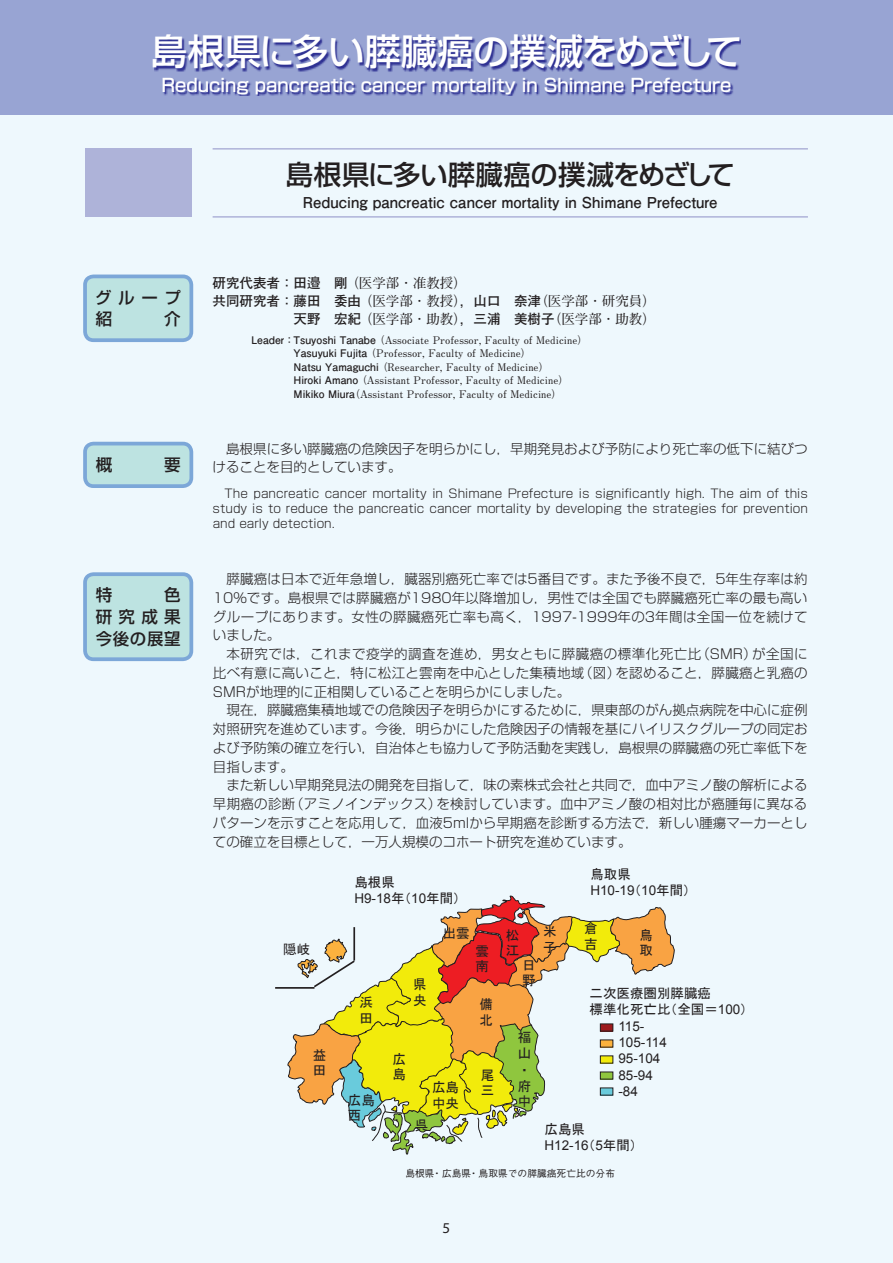
<style>
.page{position:relative;width:893px;height:1263px;background:#eef8fd}
.page>*{position:absolute;margin:0;border:0;box-sizing:border-box;transform-origin:0 0}
.t1{font:500 36px "Shin Go Pr 5";letter-spacing:-.01em;color:#fff}
.t2{font:500 27.3px "Shin Go Pr 6";letter-spacing:-.005em;color:#231f20}
.t3{font:500 18px "Shin Go Pr 5";color:#fff}
.t4{font:500 16.5px/21.5px "Shin Go Pr 5";letter-spacing:.385em;color:#231f20;text-align:justify}
.t5{font:700 15px "Futo Go B101 Pr 6";color:#231f20}
.t6{font:15px "Myriad Pro";color:#231f20}
.t7{font:300 13.5px/18.8px "Shin Go Pr 6";color:#231f20;text-align:justify}
.t8{font:13.5px/15.5px "MS P Gothic";color:#231f20}
.t9{font:13.5px/16.2px "Arial";letter-spacing:-.005em;color:#231f20}
.t10{font:700 13.5px/18px "Futo Go B101 Pr 6";color:#231f20}
.t11{font:700 13.5px "Futo Min A101 Pr 6";color:#231f20}
.t12{font:300 12px/15px "Shin Go Pr 6";color:#231f20;text-align:justify}
.t13{font:700 10.5px/13.5px "Futo Min A101 Pr 6";color:#231f20}
.t14{font:500 9.75px "Gothic BBB Pr 5";color:#231f20}
.s1{font-family:"Futo Min A101 Pr 6"}
.s2{font-family:"Futo Go B101 Pr 6"}
.s3{font-family:"MS P Gothic"}
.s4{font-family:"Arial"}
</style>
<div class="page">
<div style="left:0;top:0;width:893px;height:115px;background:#98a4d3"></div>
<div style="left:85px;top:276px;width:106px;height:64px;background:#bde3e1;border-radius:9px"></div>
<div style="left:83px;top:275px;width:110px;height:67px;border:4px solid #7ca7d8;border-radius:9px"></div>
<div style="left:85px;top:444px;width:106px;height:42px;background:#bde3e1;border-radius:9px"></div>
<div style="left:83px;top:442px;width:110px;height:46px;border:4px solid #7ca7d8;border-radius:9px"></div>
<div style="left:85px;top:574px;width:106px;height:85px;background:#bde3e1;border-radius:9px"></div>
<div style="left:83px;top:572px;width:110px;height:89px;border:4px solid #7ca7d8;border-radius:9px"></div>
<div style="left:85px;top:149px;width:106px;height:68px;background:#aeb3d9"></div>
<hr style="left:213px;top:216px;width:595px;height:2px;background:#aeb3d9">
<hr style="left:213px;top:148px;width:595px;height:2px;background:#aeb3d9">
<svg style="left:155px;top:36px;width:586px;height:60px"></svg>
<hr style="left:275px;top:987px;width:39px;height:2px;background:#231f20">
<svg style="left:287px;top:896px;width:388px;height:259px"></svg>
<hr style="left:353px;top:927px;width:2px;height:33px;background:#231f20">
<h1 class="t1" style="left:151px;top:22px;width:592px">島根県に多い膵臓癌の撲滅をめざして</h1>
<h3 class="t3" style="left:161px;top:70px;width:572px">Reducing pancreatic cancer mortality in Shimane Prefecture</h3>
<h2 class="t2" style="left:286px;top:152px;width:450px">島根県に多い膵臓癌の撲滅をめざして</h2>
<p class="t4" style="left:95px;top:285px;width:87px">グループ紹</p>
<p class="t4" style="left:164px;top:307px;width:18px">介</p>
<p class="t4" style="left:96px;top:453px;width:18px">概</p>
<p class="t4" style="left:164px;top:453px;width:18px">要</p>
<p class="t4" style="left:96px;top:583px;width:87px;text-indent:69px">色研究成果今後の展望</p>
<p class="t4" style="left:96px;top:583px;width:18px">特</p>
<p class="t5" style="left:303px;top:190px;width:416px">Reducing pancreatic cancer mortality in Shimane Prefecture</p>
<p class="t10" style="left:213px;top:274px;width:445px">研究代表者：田邉　剛<span class="s1">（医学部・准教授）<br></span>共同研究者：藤田　委由<span class="s1">（医学部・教授）</span>, 山口　奈津<span class="s1">（医学部・研究員）</span></p>
<p class="t11" style="left:294px;top:309px;width:364px"><span class="s2">天野　宏紀</span>（医学部・助教）<span class="s2">, 三浦　美樹子</span>（医学部・助教）</p>
<p class="t13" style="left:294px;top:333px;width:296px;text-indent:-42px"><span class="s2">Leader： Tsuyoshi Tanabe</span>（Associate Professor, Faculty of Medicine）<span class="s2">Yasuyuki Fujita</span>（Professor, Faculty of Medicine）<br><span class="s2">Natsu Yamaguchi</span>（Researcher, Faculty of Medicine）<br><span class="s2">Hiroki Amano</span>（Assistant Professor, Faculty of Medicine）<span class="s2">Mikiko Miura</span>（Assistant Professor, Faculty of Medicine）</p>
<p class="t7" style="left:213px;top:438px;width:597px;text-indent:14px">島根県に多い膵臓癌の危険因子を明らかにし，早期発見および予防により死亡率の低下に結びつけることを目的としています。</p>
<p class="t12" style="left:213px;top:485px;width:597px;text-indent:12px">The pancreatic cancer mortality in Shimane Prefecture is significantly high. The aim of this study is to reduce the pancreatic cancer mortality by developing the strategies for prevention and early detection.　</p>
<p class="t7" style="left:213px;top:568px;width:596px;text-indent:14px">膵臓癌は日本で近年急増し，臓器別癌死亡率では5番目です。また予後不良で，5年生存率は約10%です。島根県では膵臟癌が1980年以降増加し，男性では全国でも膵臟癌死亡率の最も高いグループにあります。女性の膵臟癌死亡率も高く，1997-1999年の3年間は全国一位を続けていました。</p>
<p class="t7" style="left:213px;top:643px;width:596px;text-indent:14px">本研究では，これまで疫学的調査を進め，男女ともに膵臓癌の標準化死亡比（SMR）が全国に比べ有意に高いこと，特に松江と雲南を中心とした集積地域（図）を認めること，膵臓癌と乳癌のSMRが地理的に正相関していることを明らかにしました。</p>
<p class="t7" style="left:213px;top:700px;width:596px;text-indent:14px">現在，膵臓癌集積地域での危険因子を明らかにするために，県東部のがん拠点病院を中心に症例対照研究を進めています。今後，明らかにした危険因子の情報を基にハイリスクグループの同定および予防策の確立を行い，自治体とも協力して予防活動を実践し，島根県の膵臓癌の死亡率低下を目指します。</p>
<p class="t7" style="left:213px;top:775px;width:596px;text-indent:14px">また新しい早期発見法の開発を目指して，味の素株式会社と共同で，血中アミノ酸の解析による早期癌の診断（アミノインデックス）を検討しています。血中アミノ酸の相対比が癌腫毎に異なるパターンを示すことを応用して，血液5mlから早期癌を診断する方法で，新しい腫瘍マーカーとしての確立を目標として，一万人規模のコホート研究を進めています。</p>
<p class="t8" style="left:283px;top:941px;width:28px">隠岐</p>
<p class="t8" style="left:354px;top:875px;width:42px">島根県</p>
<p class="t9" style="left:354px;top:891px;width:107px">H9-18<span class="s3">年（</span>10<span class="s3">年間）</span></p>
<p class="t8" style="left:443px;top:925px;width:28px">出雲</p>
<p class="t8" style="left:506px;top:927px;width:15px">松</p>
<p class="t8" style="left:413px;top:977px;width:15px">県</p>
<p class="t8" style="left:360px;top:995px;width:15px">浜</p>
<p class="t8" style="left:413px;top:992px;width:15px">央</p>
<p class="t8" style="left:360px;top:1010px;width:15px">田</p>
<p class="t8" style="left:475px;top:943px;width:15px">雲</p>
<p class="t8" style="left:506px;top:943px;width:15px">江</p>
<p class="t8" style="left:475px;top:958px;width:15px">南</p>
<p class="t8" style="left:522px;top:957px;width:15px">日野</p>
<p class="t8" style="left:479px;top:997px;width:15px">備北</p>
<p class="t8" style="left:313px;top:1047px;width:15px">益田</p>
<p class="t8" style="left:393px;top:1051px;width:15px">広島</p>
<p class="t8" style="left:348px;top:1092px;width:28px">広島西</p>
<p class="t8" style="left:432px;top:1079px;width:28px">広島中央</p>
<p class="t8" style="left:415px;top:1117px;width:15px">呉</p>
<p class="t8" style="left:481px;top:1067px;width:15px">尾三</p>
<p class="t8" style="left:518px;top:1029px;width:15px;line-height:16px">福山・府中</p>
<p class="t8" style="left:543px;top:924px;width:15px">米子</p>
<p class="t8" style="left:590px;top:866px;width:42px">鳥取県</p>
<p class="t9" style="left:590px;top:882px;width:101px">H10-19<span class="s3">（</span>10<span class="s3">年間）</span></p>
<p class="t8" style="left:584px;top:921px;width:15px">倉吉</p>
<p class="t8" style="left:639px;top:927px;width:15px">鳥取</p>
<p class="t8" style="left:590px;top:985px;width:159px;line-height:16.2px">二次医療圏別膵臓癌<br>標準化死亡比（全国＝<span class="s4">100</span>）</p>
<p class="t9" style="left:618px;top:1018px;width:50px">115-<br>105-114<br>95-104<br>85-94 -84</p>
<p class="t8" style="left:544px;top:1121px;width:42px">広島県</p>
<p class="t9" style="left:544px;top:1137px;width:94px">H12-16<span class="s3">（</span>5<span class="s3">年間）</span></p>
<p class="t14" style="left:405px;top:1165px;width:211px">島根県・広島県・鳥取県での膵臓癌死亡比の分布</p>
<p class="t6" style="left:443px;top:1219px;width:9px">5</p>
</div>
